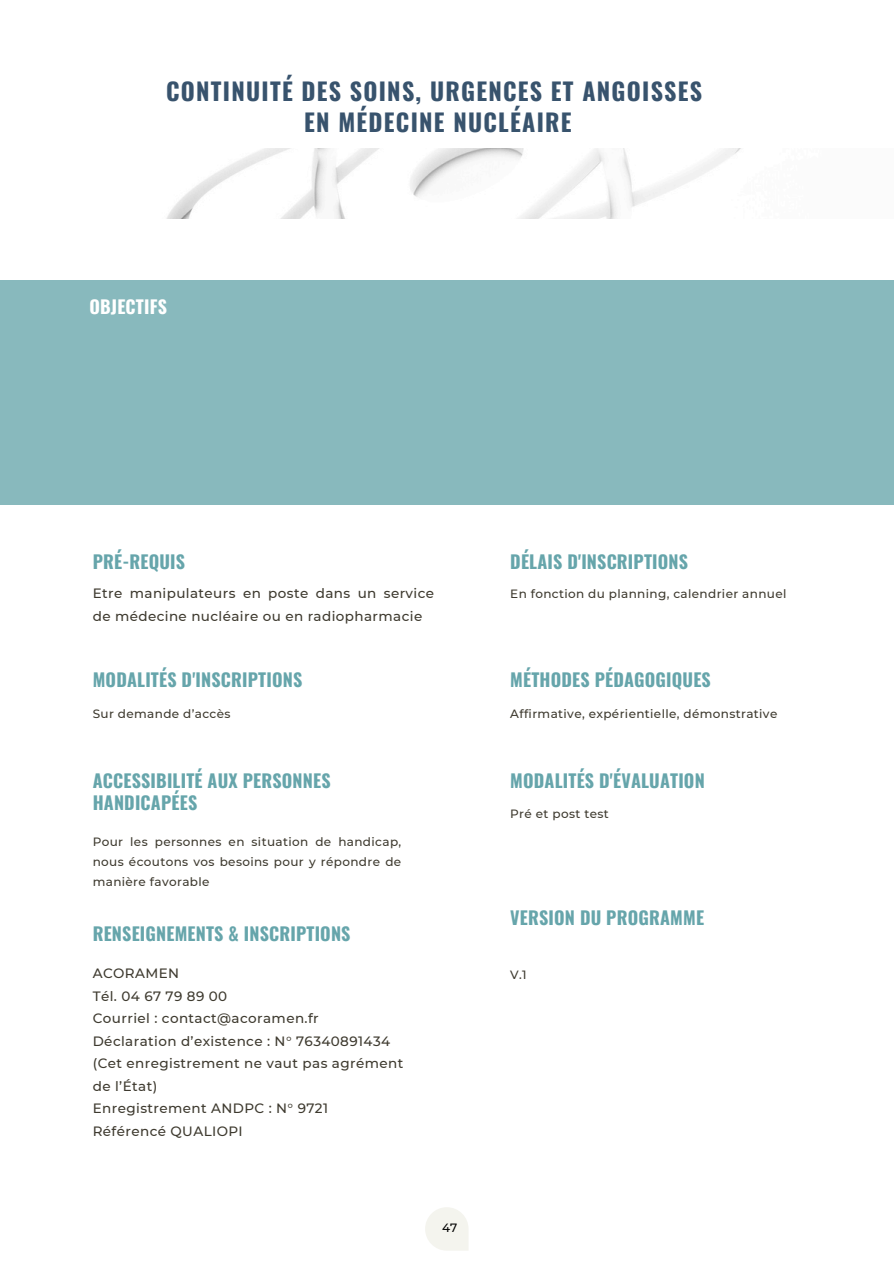
<style>
.page{position:relative;width:894px;height:1264px;background:#fff}
.page>*{position:absolute;margin:0;border:0;box-sizing:border-box;transform-origin:0 0}
.t1{font:700 24px/30.3px "Oswald";letter-spacing:.055em;color:#38536d;text-align:center}
.t2{font:700 18px/22.5px "Oswald";letter-spacing:.01em;color:#66a5ab}
.t3{font:700 18px "Oswald";letter-spacing:.01em;color:#fff}
.t4{font:500 13.5px/22.5px "Montserrat";letter-spacing:.03em;color:#3e3a2f}
.t5{font:500 12px/20px "Montserrat";letter-spacing:.03em;color:#3e3a2f;text-align:justify}
.t6{font:500 12px "Montserrat";color:#000}
</style>
<div class="page">
<svg style="left:425px;top:1207px;width:43px;height:43px"></svg>
<div style="left:0;top:280px;width:893px;height:224px;background:#88b9bd"></div>
<img style="left:167px;top:148px;width:574px;height:70px">
<h4 class="t1" style="left:166px;top:75px;width:537px">CONTINUITÉ DES SOINS, URGENCES ET ANGOISSES<br>EN MÉDECINE NUCLÉAIRE</h4>
<h3 class="t3" style="left:89px;top:293px;width:79px">OBJECTIFS</h3>
<h1 class="t2" style="left:93px;top:549px;width:94px">PRÉ-REQUIS</h1>
<h2 class="t2" style="left:510px;top:549px;width:179px">DÉLAIS D'INSCRIPTIONS</h2>
<h2 class="t4" style="left:93px;top:582px;width:343px">Etre manipulateurs en poste dans un service de médecine nucléaire ou en radiopharmacie</h2>
<h2 class="t5" style="left:510px;top:583px;width:277px">En fonction du planning, calendrier annuel</h2>
<p class="t2" style="left:93px;top:667px;width:211px">MODALITÉS D'INSCRIPTIONS</p>
<h3 class="t2" style="left:510px;top:667px;width:202px">MÉTHODES PÉDAGOGIQUES</h3>
<h2 class="t5" style="left:93px;top:703px;width:139px">Sur demande d’accès</h2>
<h2 class="t5" style="left:510px;top:703px;width:268px">Affirmative, expérientielle, démonstrative</h2>
<h2 class="t2" style="left:93px;top:768px;width:239px">ACCESSIBILITÉ AUX PERSONNES<br>HANDICAPÉES</h2>
<h2 class="t2" style="left:510px;top:768px;width:196px">MODALITÉS D'ÉVALUATION</h2>
<p class="t5" style="left:510px;top:803px;width:100px">Pré et post test</p>
<p class="t5" style="left:93px;top:831px;width:310px">Pour les personnes en situation de handicap, nous écoutons vos besoins pour y répondre de manière favorable</p>
<p class="t2" style="left:93px;top:921px;width:259px">RENSEIGNEMENTS &amp; INSCRIPTIONS</p>
<h2 class="t2" style="left:510px;top:905px;width:195px">VERSION DU PROGRAMME</h2>
<p class="t4" style="left:93px;top:962px;width:88px">ACORAMEN</p>
<h2 class="t5" style="left:510px;top:964px;width:18px">V.1</h2>
<p class="t4" style="left:93px;top:984px;width:312px">Tél. 04 67 79 89 00<br>Courriel : contact@acoramen.fr<br>Déclaration d’existence : N° 76340891434 (Cet enregistrement ne vaut pas agrément de l’État)<br>Enregistrement ANDPC : N° 9721<br>Référencé QUALIOPI</p>
<p class="t6" style="left:442px;top:1220px;width:17px">47</p>
</div>
